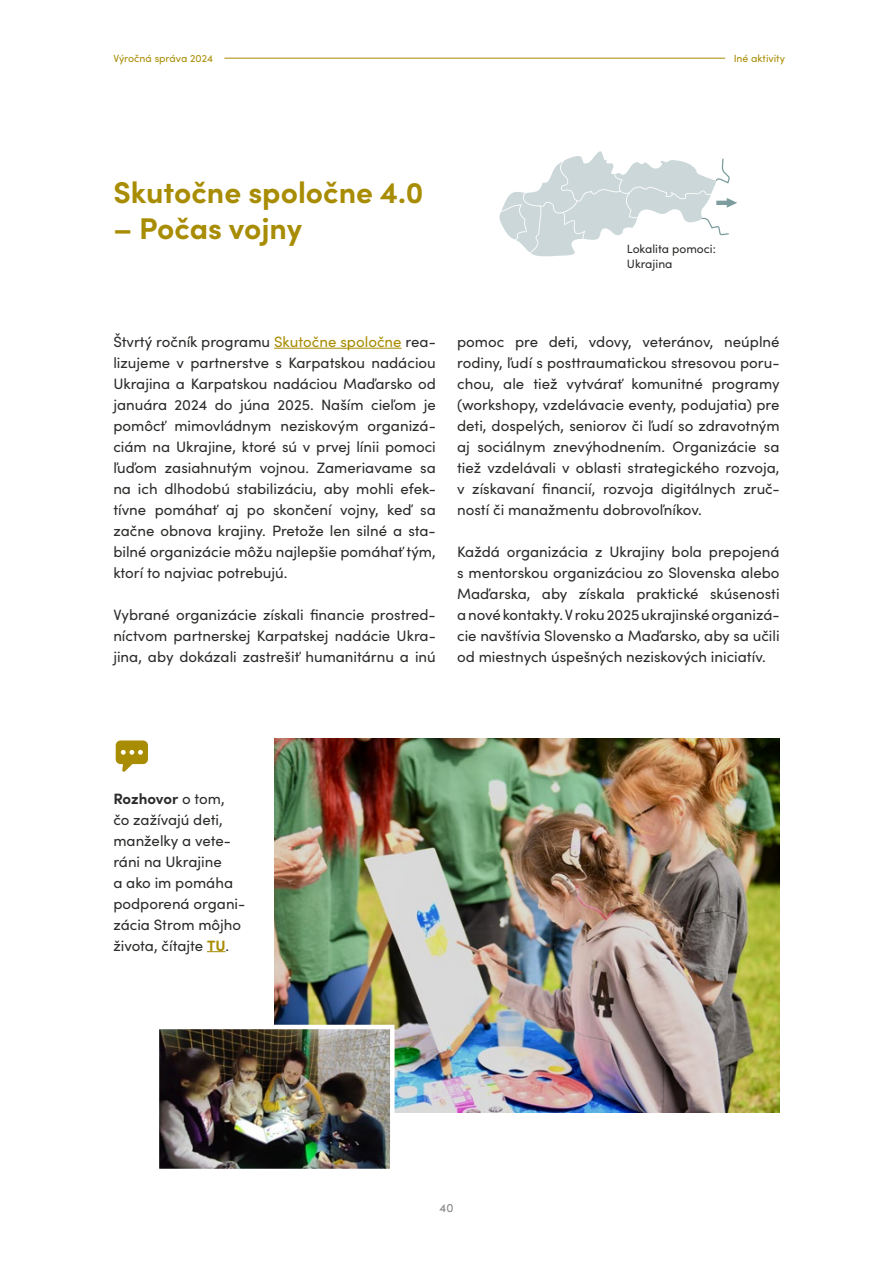
<style>
.page{position:relative;width:893px;height:1263px;background:#fff}
.page>*{position:absolute;margin:0;border:0;box-sizing:border-box;transform-origin:0 0}
.t1{font:700 30px "Sofia Pro";color:#a88c03}
.t2{font:15px/21px "Sofia Pro";color:#2b2d2a;text-align:justify}
.t3{font:12px/15px "Sofia Pro";color:#2b2d2a}
.t4{font:10.5px "Sofia Pro";color:#a88c03}
.s1{color:#a88c03}
.s2{font-weight:700}
.s3{font-weight:700;color:#a88c03}
</style>
<div class="page">
<hr style="left:274px;top:348px;width:128px;height:1px;background:#a88c03">
<svg style="left:499px;top:151px;width:238px;height:105px"></svg>
<svg style="left:207px;top:951px;width:19px;height:1px"></svg>
<svg style="left:116px;top:740px;width:32px;height:32px"></svg>
<hr style="left:224px;top:58px;width:501px;height:1px;background:#a88c03">
<img style="left:275px;top:738px;width:505px;height:374px">
<img style="left:160px;top:1030px;width:230px;height:138px">
<div style="left:155px;top:1025px;width:240px;height:148px;border:4px solid #fff"></div>
<p class="t4" style="left:113px;top:50px;width:101px">Výročná správa 2024</p>
<p class="t4" style="left:734px;top:50px;width:53px">Iné aktivity</p>
<h1 class="t1" style="left:113px;top:169px;width:312px">Skutočne spoločne 4.0</h1>
<h1 class="t1" style="left:113px;top:205px;width:190px">– Počas vojny</h1>
<p class="t3" style="left:627px;top:241px;width:91px">Lokalita pomoci:<br>Ukrajina</p>
<p class="t2" style="left:113px;top:331px;width:324px">Štvrtý ročník programu <span class="s1">Skutočne spoločne</span> rea&shy;lizujeme v partnerstve s Karpatskou nadáciou Ukrajina a Karpatskou nadáciou Maďarsko od januára 2024 do júna 2025. Naším cieľom je pomôcť mimovládnym neziskovým organizá&shy;ciám na Ukrajine, ktoré sú v prvej línii pomoci ľuďom zasiahnutým vojnou. Zameriavame sa na ich dlhodobú stabilizáciu, aby mohli efek&shy;tívne pomáhať aj po skončení vojny, keď sa začne obnova krajiny. Pretože len silné a sta&shy;bilné organizácie môžu najlepšie pomáhať tým, ktorí to najviac potrebujú.</p>
<p class="t2" style="left:113px;top:604px;width:324px">Vybrané organizácie získali financie prostred&shy;níctvom partnerskej Karpatskej nadácie Ukra&shy;jina, aby dokázali zastrešiť humanitárnu a inú</p>
<p class="t2" style="left:457px;top:331px;width:324px">pomoc pre deti, vdovy, veteránov, neúplné rodiny, ľudí s posttraumatickou stresovou poru&shy;chou, ale tiež vytvárať komunitné programy (workshopy, vzdelávacie eventy, podujatia) pre deti, dospelých, seniorov či ľudí so zdravotným aj sociálnym znevýhodnením. Organizácie sa tiež vzdelávali v oblasti strategického rozvoja, v získavaní financií, rozvoja digitálnych zruč&shy;ností či manažmentu dobrovoľníkov.</p>
<p class="t2" style="left:457px;top:541px;width:324px">Každá organizácia z Ukrajiny bola prepojená s mentorskou organizáciou zo Slovenska alebo Maďarska, aby získala praktické skúsenosti a nové kontakty. V roku 2025 ukrajinské organizá&shy;cie navštívia Slovensko a Maďarsko, aby sa učili od miestnych úspešných neziskových iniciatív.</p>
<p class="t2" style="left:113px;top:787px;width:134px;text-align:left"><span class="s2">Rozhovor</span> o tom,<br>čo zažívajú deti, manželky a vete&shy;ráni na Ukrajine<br>a ako im pomáha podporená organi&shy;zácia Strom môjho života, čítajte <span class="s3">TU</span>.</p>
<p class="t3" style="left:440px;top:1200px;width:15px">40</p>
</div>
